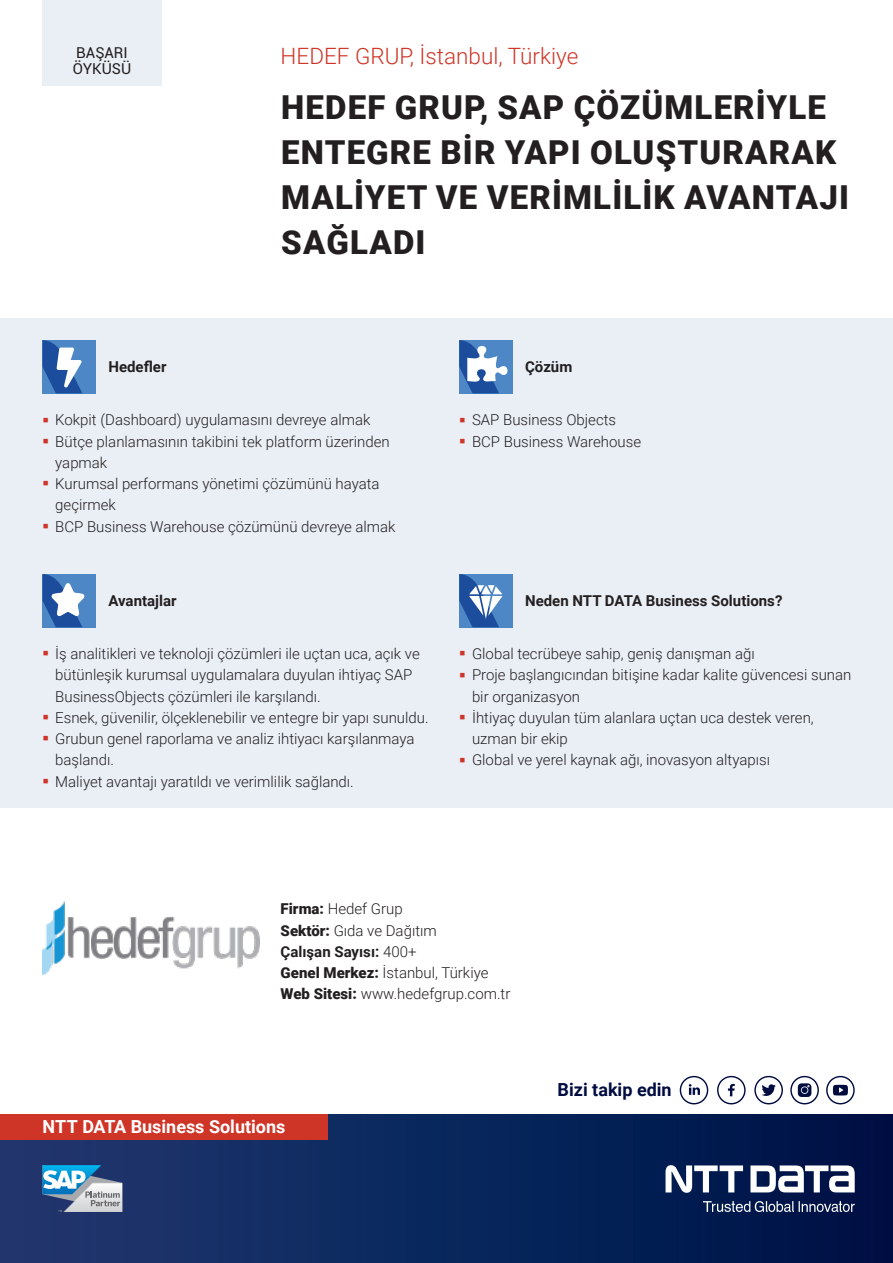
<style>
.page{position:relative;width:893px;height:1263px;background:#fff}
.page>*{position:absolute;margin:0;border:0;box-sizing:border-box;transform-origin:0 0}
.t1{font:900 34.95px "Roboto";color:#cf3527;scale:.43 1}
.NTT_Headline_26pt{font:900 33px/45px "Roboto";letter-spacing:.035em;color:#231f20}
.NTT_Subhead_red_15pt{font:300 22.5px "Roboto";color:#cf3527}
.t2{font:700 18px "Roboto";color:#fff}
.t3{font:700 18px "Roboto";color:#000c40}
.NTT_Copy_List_grid_1{font:300 15px/21.3px "Roboto";color:#231f20}
._07_Copy_grid_10pt{font:300 15px "Roboto";color:#231f20}
._05_Headline_H2_grid{font:700 15px "Roboto";color:#231f20}
._07_Copy_grid_10pt-2{font:700 15px "Roboto";color:#231f20}
.t4{font:15px "Roboto";color:#231f20}
.s1{font-weight:900}
.s2{font-weight:300}
</style>
<div class="page">
<div style="left:0;top:1114px;width:893px;height:149px;background:linear-gradient(to right,#1f3970,#001246)"></div>
<svg style="left:43px;top:1165px;width:79px;height:47px"></svg>
<div style="left:0;top:1114px;width:327px;height:26px;background:#cf3527"></div>
<svg style="left:750px;top:1165px;width:105px;height:27px"></svg>
<svg style="left:665px;top:1165px;width:78px;height:28px"></svg>
<svg style="left:703px;top:1201px;width:152px;height:11px;background:#4d5b80"></svg>
<div style="left:43px;top:0;width:119px;height:85px;background:#eaeff6"></div>
<div style="left:0;top:319px;width:893px;height:489px;background:#eaeff6"></div>
<div style="left:43px;top:340px;width:53px;height:53px;background:#4d87c6"></div>
<svg style="left:43px;top:340px;width:39px;height:53px"></svg>
<div style="left:459px;top:340px;width:53px;height:53px;background:#4d87c6"></div>
<svg style="left:459px;top:340px;width:48px;height:53px"></svg>
<div style="left:43px;top:574px;width:53px;height:53px;background:#4d87c6"></div>
<svg style="left:43px;top:574px;width:42px;height:54px"></svg>
<div style="left:459px;top:574px;width:53px;height:53px;background:#4d87c6"></div>
<svg style="left:459px;top:574px;width:44px;height:54px"></svg>
<img style="left:43px;top:901px;width:216px;height:73px">
<svg style="left:761px;top:1084px;width:15px;height:12px"></svg>
<div style="left:754px;top:1076px;width:29px;height:28px;border:1px solid #000c40;border-radius:50%"></div>
<div style="left:680px;top:1076px;width:28px;height:28px;border:1px solid #000c40;border-radius:50%"></div>
<svg style="left:689px;top:1084px;width:11px;height:11px"></svg>
<div style="left:717px;top:1076px;width:29px;height:28px;border:1px solid #000c40;border-radius:50%"></div>
<svg style="left:728px;top:1084px;width:7px;height:12px"></svg>
<div style="left:826px;top:1076px;width:29px;height:28px;border:1px solid #000c40;border-radius:50%"></div>
<svg style="left:833px;top:1085px;width:15px;height:10px"></svg>
<div style="left:790px;top:1076px;width:29px;height:28px;border:1px solid #000c40;border-radius:50%"></div>
<svg style="left:798px;top:1083px;width:13px;height:14px"></svg>
<p class="t4" style="left:76px;top:42px;width:53px">BAŞARI</p>
<p class="t4" style="left:73px;top:59px;width:60px">ÖYKÜSÜ</p>
<p class="NTT_Subhead_red_15pt" style="left:281px;top:40px;width:299px">HEDEF GRUP, İstanbul, Türkiye</p>
<p class="NTT_Headline_26pt" style="left:281px;top:84px;width:569px">HEDEF GRUP, SAP ÇÖZÜMLERİYLE<br>ENTEGRE BİR YAPI OLUŞTURARAK<br>MALİYET VE VERİMLİLİK AVANTAJI<br>SAĞLADI</p>
<p class="_05_Headline_H2_grid" style="left:108px;top:357px;width:60px">Hedefler</p>
<p class="_05_Headline_H2_grid" style="left:525px;top:356px;width:49px">Çözüm</p>
<p class="t1" style="left:43px;top:394px;width:17px">-</p>
<p class="NTT_Copy_List_grid_1" style="left:55px;top:409px;width:317px">Kokpit (Dashboard) uygulamasını devreye almak</p>
<p class="t1" style="left:43px;top:415px;width:17px">-</p>
<p class="NTT_Copy_List_grid_1" style="left:55px;top:430px;width:336px">Bütçe planlamasının takibini tek platform üzerinden</p>
<p class="NTT_Copy_List_grid_1" style="left:55px;top:451px;width:54px">yapmak</p>
<p class="t1" style="left:43px;top:457px;width:17px">-</p>
<p class="NTT_Copy_List_grid_1" style="left:55px;top:472px;width:326px">Kurumsal performans yönetimi çözümünü hayata geçirmek</p>
<p class="t1" style="left:43px;top:500px;width:17px">-</p>
<p class="NTT_Copy_List_grid_1" style="left:55px;top:515px;width:342px">BCP Business Warehouse çözümünü devreye almak</p>
<p class="t1" style="left:459px;top:394px;width:17px">-</p>
<p class="NTT_Copy_List_grid_1" style="left:472px;top:409px;width:146px">SAP Business Objects</p>
<p class="t1" style="left:459px;top:415px;width:17px">-</p>
<p class="NTT_Copy_List_grid_1" style="left:472px;top:430px;width:171px">BCP Business Warehouse</p>
<p class="_05_Headline_H2_grid" style="left:108px;top:590px;width:70px">Avantajlar</p>
<p class="_05_Headline_H2_grid" style="left:525px;top:590px;width:259px">Neden NTT DATA Business Solutions?</p>
<p class="t1" style="left:43px;top:627px;width:17px">-</p>
<p class="NTT_Copy_List_grid_1" style="left:55px;top:643px;width:366px">İş analitikleri ve teknoloji çözümleri ile uçtan uca, açık ve</p>
<p class="NTT_Copy_List_grid_1" style="left:55px;top:664px;width:359px">bütünleşik kurumsal uygulamalara duyulan ihtiyaç SAP<br>BusinessObjects çözümleri ile karşılandı.</p>
<p class="t1" style="left:43px;top:691px;width:17px">-</p>
<p class="NTT_Copy_List_grid_1" style="left:55px;top:706px;width:375px">Esnek, güvenilir, ölçeklenebilir ve entegre bir yapı sunuldu.</p>
<p class="t1" style="left:43px;top:712px;width:17px">-</p>
<p class="NTT_Copy_List_grid_1" style="left:55px;top:728px;width:361px">Grubun genel raporlama ve analiz ihtiyacı karşılanmaya</p>
<p class="NTT_Copy_List_grid_1" style="left:55px;top:749px;width:60px">başlandı.</p>
<p class="t1" style="left:43px;top:755px;width:17px">-</p>
<p class="NTT_Copy_List_grid_1" style="left:55px;top:770px;width:300px">Maliyet avantajı yaratıldı ve verimlilik sağlandı.</p>
<p class="t1" style="left:459px;top:627px;width:17px">-</p>
<p class="NTT_Copy_List_grid_1" style="left:472px;top:643px;width:284px">Global tecrübeye sahip, geniş danışman ağı</p>
<p class="t1" style="left:459px;top:649px;width:17px">-</p>
<p class="NTT_Copy_List_grid_1" style="left:472px;top:664px;width:381px">Proje başlangıcından bitişine kadar kalite güvencesi sunan bir organizasyon</p>
<p class="t1" style="left:459px;top:691px;width:17px">-</p>
<p class="NTT_Copy_List_grid_1" style="left:472px;top:706px;width:343px">İhtiyaç duyulan tüm alanlara uçtan uca destek veren, uzman bir ekip</p>
<p class="t1" style="left:459px;top:734px;width:17px">-</p>
<p class="NTT_Copy_List_grid_1" style="left:472px;top:749px;width:300px">Global ve yerel kaynak ağı, inovasyon altyapısı</p>
<p class="_07_Copy_grid_10pt" style="left:281px;top:898px;width:124px"><span class="s1">Firma:</span> Hedef Grup</p>
<p class="_07_Copy_grid_10pt" style="left:281px;top:920px;width:158px"><span class="s1">Sektör:</span> Gıda ve Dağıtım</p>
<p class="_07_Copy_grid_10pt-2" style="left:281px;top:941px;width:137px">Çalışan Sayısı: <span class="s2">400+</span></p>
<p class="_07_Copy_grid_10pt" style="left:281px;top:962px;width:209px"><span class="s1">Genel Merkez:</span> İstanbul, Türkiye</p>
<p class="_07_Copy_grid_10pt" style="left:281px;top:983px;width:231px"><span class="s1">Web Sitesi:</span> www.hedefgrup.com.tr</p>
<p class="t2" style="left:43px;top:1114px;width:244px">NTT DATA Business Solutions</p>
<p class="t3" style="left:558px;top:1077px;width:116px">Bizi takip edin</p>
</div>
